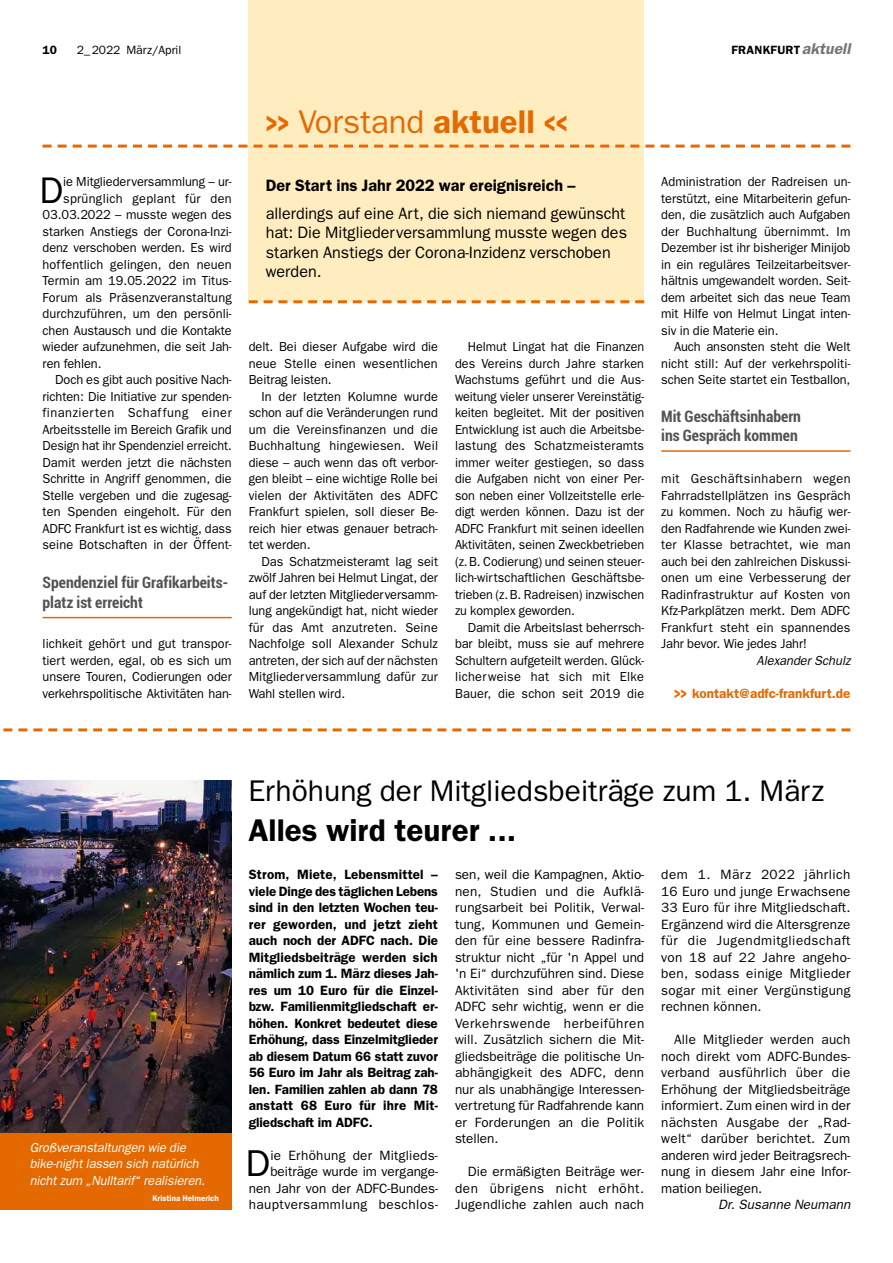
<style>
.page{position:relative;width:893px;height:1263px;background:#fff}
.page>*{position:absolute;margin:0;border:0;box-sizing:border-box;transform-origin:0 0}
.t1{font:37.5px "Franklin Gothic";color:#000}
.t2{font:37.2px "Franklin Gothic";color:#000}
.t3{font:600 33px "Franklin Gothic";color:#e46900;scale:.6 1}
.t4{font:600 31.5px "Franklin Gothic";color:#000}
.t5{font:30px "Franklin Gothic";color:#000}
.t6{font:16.5px/19.5px "Franklin Gothic";color:#000}
.t7{font:600 16.5px "Franklin Gothic";color:#000}
.t8{font:700 condensed 15.75px/19.5px "Roboto";color:#515254}
.t9{font:13.5px/16.5px "Franklin Gothic";letter-spacing:.015em;color:#000;text-align:justify}
.t10{font:600 13.5px/16.5px "Franklin Gothic";letter-spacing:-.005em;color:#000;text-align:justify}
.t11{font:600 13.5px "Franklin Gothic";color:#e46900}
.t12{font:italic 13.5px "Franklin Gothic";color:#000}
.t13{font:13.2px/16.5px "Franklin Gothic";letter-spacing:-.005em;color:#000;text-align:justify}
.t14{font:13.2px/16.5px "Franklin Gothic";letter-spacing:-.005em;color:#000;text-align:justify;scale:.96 1}
.t15{font:italic 13.2px/16.5px "Franklin Gothic";letter-spacing:-.005em;color:#fff}
.t16{font:13.2px "Franklin Gothic";letter-spacing:-.005em;color:#000;scale:.95 1}
.t17{font:13.2px "Franklin Gothic";letter-spacing:.015em;color:#000}
.t18{font:13.2px "Franklin Gothic";letter-spacing:.04em;color:#000}
.t19{font:13.2px "Franklin Gothic";letter-spacing:.025em;color:#000}
.t20{font:italic 13.2px "Franklin Gothic";letter-spacing:-.005em;color:#000}
.t21{font:600 12px "Franklin Gothic";letter-spacing:.025em;color:#000}
.t22{font:12px "Franklin Gothic";color:#000}
.t23{font:600 8.25px "Franklin Gothic";color:#fff}
.s1{font-style:italic;font-size:15.75px;color:#747577}
.s2{font-weight:400}
.s3{font-size:18px}
</style>
<div class="page">
<div style="left:249px;top:0;width:395px;height:190px;background:#ffedc0"></div>
<div style="left:249px;top:169px;width:395px;height:133px;background:#ffedc0"></div>
<svg style="left:249px;top:300px;width:395px;height:3px"></svg>
<svg style="left:43px;top:145px;width:807px;height:3px"></svg>
<svg style="left:3px;top:728px;width:847px;height:3px"></svg>
<hr style="left:43px;top:617px;width:189px;height:1px;background:#e46900">
<hr style="left:661px;top:450px;width:189px;height:2px;background:#e46900">
<img style="left:0;top:780px;width:232px;height:353px">
<div style="left:0;top:1133px;width:232px;height:77px;background:#e46900"></div>
<p class="t21" style="left:43px;top:43px;width:16px">10</p>
<p class="t22" style="left:77px;top:43px;width:106px">2_2022 März/April</p>
<p class="t21" style="left:731px;top:43px;width:120px">FRANKFURT<span class="s1">aktuell</span></p>
<h3 class="t3" style="left:266px;top:102px;width:505px">&gt;&gt; <span class="s2">Vorstand</span> aktuell &lt;&lt;</h3>
<h2 class="t2" style="left:39px;top:169px;width:25px">D</h2>
<p class="t13" style="left:63px;top:173px;width:170px">ie Mitgliederversammlung – ur-</p>
<p class="t19" style="left:63px;top:191px;width:170px">sprünglich geplant für den</p>
<p class="t13" style="left:43px;top:206px;width:191px">03.03.2022 – musste wegen des</p>
<p class="t13" style="left:43px;top:223px;width:191px">starken Anstiegs der Corona-Inzi-</p>
<p class="t13" style="left:43px;top:239px;width:191px">denz verschoben werden. Es wird</p>
<p class="t13" style="left:43px;top:256px;width:191px">hoffentlich gelingen, den neuen</p>
<p class="t13" style="left:43px;top:272px;width:191px">Termin am 19.05.2022 im Titus-</p>
<p class="t17" style="left:43px;top:290px;width:191px">Forum als Präsenzveranstaltung</p>
<p class="t13" style="left:43px;top:305px;width:191px">durchzuführen, um den persönli-</p>
<p class="t13" style="left:43px;top:322px;width:191px">chen Austausch und die Kontakte</p>
<p class="t13" style="left:43px;top:338px;width:191px">wieder aufzunehmen, die seit Jah-</p>
<p class="t13" style="left:43px;top:355px;width:60px">ren fehlen.</p>
<p class="t13" style="left:55px;top:371px;width:178px">Doch es gibt auch positive Nach-</p>
<p class="t13" style="left:43px;top:388px;width:191px">richten: Die Initiative zur spenden-</p>
<p class="t18" style="left:43px;top:405px;width:191px">finanzierten Schaffung einer</p>
<p class="t13" style="left:43px;top:421px;width:191px">Arbeitsstelle im Bereich Grafik und</p>
<p class="t16" style="left:43px;top:438px;width:201px">Design hat ihr Spendenziel erreicht.</p>
<p class="t13" style="left:43px;top:454px;width:191px">Damit werden jetzt die nächsten</p>
<p class="t13" style="left:43px;top:470px;width:191px">Schritte in Angriff genommen, die</p>
<p class="t13" style="left:43px;top:487px;width:191px">Stelle vergeben und die zugesag-</p>
<p class="t13" style="left:43px;top:503px;width:191px">ten Spenden eingeholt. Für den</p>
<p class="t13" style="left:43px;top:520px;width:191px">ADFC Frankfurt ist es wichtig, dass</p>
<p class="t13" style="left:43px;top:536px;width:191px">seine Botschaften in der Öffent-</p>
<p class="t8" style="left:43px;top:572px;width:188px">Spendenziel für Grafikarbeits&shy;platz ist erreicht</p>
<p class="t13" style="left:43px;top:635px;width:191px">lichkeit gehört und gut transpor&shy;tiert werden, egal, ob es sich um unsere Touren, Codierungen oder verkehrspolitische Aktivitäten han-</p>
<p class="t7" style="left:266px;top:175px;width:311px">Der Start ins Jahr 2022 war ereignisreich –</p>
<p class="t6" style="left:266px;top:203px;width:363px">allerdings auf eine Art, die sich niemand gewünscht hat: Die Mitgliederversammlung musste wegen des starken Anstiegs der Corona-Inzidenz verschoben werden.</p>
<p class="t13" style="left:249px;top:338px;width:191px">delt. Bei dieser Aufgabe wird die neue Stelle einen wesentlichen Beitrag leisten.</p>
<p class="t13" style="left:249px;top:388px;width:191px;text-indent:13px">In der letzten Kolumne wurde schon auf die Veränderungen rund um die Vereinsfinanzen und die Buchhaltung hingewiesen. Weil diese – auch wenn das oft verbor&shy;gen bleibt – eine wichtige Rolle bei vielen der Aktivitäten des ADFC Frankfurt spielen, soll dieser Be&shy;reich hier etwas genauer betrach&shy;tet werden.</p>
<p class="t13" style="left:249px;top:553px;width:191px;text-indent:13px">Das Schatzmeisteramt lag seit zwölf Jahren bei Helmut Lingat, der auf der letzten Mitgliederversamm&shy;lung angekündigt hat, nicht wieder für das Amt anzutreten. Seine Nachfolge soll Alexander Schulz antreten, der sich auf der nächsten Mitgliederversammlung dafür zur Wahl stellen wird.</p>
<p class="t14" style="left:455px;top:338px;width:199px;text-indent:13px">Helmut Lingat hat die Finanzen des Vereins durch Jahre starken Wachstums geführt und die Aus&shy;weitung vieler unserer Vereinstätig&shy;keiten begleitet. Mit der positiven Entwicklung ist auch die Arbeitsbe&shy;lastung des Schatzmeisteramts immer weiter gestiegen, so dass die Aufgaben nicht von einer Per&shy;son neben einer Vollzeitstelle erle&shy;digt werden können. Dazu ist der ADFC Frankfurt mit seinen ideellen Aktivitäten, seinen Zweckbetrieben (z.B. Codierung) und seinen steuer&shy;lich-wirtschaftlichen Geschäftsbe&shy;trieben (z.B. Radreisen) inzwischen zu komplex geworden.</p>
<p class="t13" style="left:455px;top:619px;width:191px;text-indent:13px">Damit die Arbeitslast beherrsch&shy;bar bleibt, muss sie auf mehrere Schultern aufgeteilt werden. Glück&shy;licherweise hat sich mit Elke Bauer, die schon seit 2019 die</p>
<p class="t13" style="left:661px;top:173px;width:191px">Administration der Radreisen un&shy;terstützt, eine Mitarbeiterin gefun&shy;den, die zusätzlich auch Aufgaben der Buchhaltung übernimmt. Im Dezember ist ihr bisheriger Minijob in ein reguläres Teilzeitarbeitsver&shy;hältnis umgewandelt worden. Seit&shy;dem arbeitet sich das neue Team mit Hilfe von Helmut Lingat inten&shy;siv in die Materie ein.</p>
<p class="t13" style="left:661px;top:338px;width:191px;text-indent:13px">Auch ansonsten steht die Welt nicht still: Auf der verkehrspoliti&shy;schen Seite startet ein Testballon,</p>
<p class="t8" style="left:661px;top:406px;width:141px">Mit Geschäftsinhabern ins Gespräch kommen</p>
<p class="t13" style="left:661px;top:470px;width:191px">mit Geschäftsinhabern wegen Fahrradstellplätzen ins Gespräch zu kommen. Noch zu häufig wer&shy;den Radfahrende wie Kunden zwei&shy;ter Klasse betrachtet, wie man auch bei den zahlreichen Diskussi&shy;onen um eine Verbesserung der Radinfrastruktur auf Kosten von Kfz-Parkplätzen merkt. Dem ADFC Frankfurt steht ein spannendes Jahr bevor. Wie jedes Jahr!</p>
<p class="t20" style="left:757px;top:653px;width:95px">Alexander Schulz</p>
<p class="t11" style="left:674px;top:685px;width:178px"><span class="s3">&gt;&gt;</span> kontakt@adfc-frankfurt.de</p>
<p class="t15" style="left:30px;top:1139px;width:177px">Großveranstaltungen wie die bike-night lassen sich natürlich nicht zum „Nulltarif“ realisieren.</p>
<p class="t23" style="left:152px;top:1193px;width:68px">Kristina Helmerich</p>
<h3 class="t5" style="left:248px;top:773px;width:577px">Erhöhung der Mitgliedsbeiträge zum 1. März</h3>
<h3 class="t4" style="left:248px;top:812px;width:269px">Alles wird teurer ...</h3>
<p class="t9" style="left:661px;top:866px;width:191px">dem 1. März 2022 jährlich 16 Euro und junge Erwachsene 33 Euro für ihre Mitgliedschaft.<br>Ergänzend wird die Altersgrenze für die Jugendmitgliedschaft von 18 auf 22 Jahre angeho&shy;ben, sodass einige Mitglieder sogar mit einer Vergünstigung rechnen können.</p>
<p class="t9" style="left:661px;top:1031px;width:191px;text-indent:13px">Alle Mitglieder werden auch noch direkt vom ADFC-Bundes&shy;verband ausführlich über die Erhöhung der Mitgliedsbeiträge informiert. Zum einen wird in der nächsten Ausgabe der „Rad&shy;welt“ darüber berichtet. Zum anderen wird jeder Beitragsrech&shy;nung in diesem Jahr eine Infor&shy;mation beiliegen.</p>
<p class="t12" style="left:718px;top:1197px;width:134px">Dr. Susanne Neumann</p>
<p class="t10" style="left:249px;top:866px;width:191px">Strom, Miete, Lebensmittel – viele Dinge des täglichen Lebens sind in den letzten Wochen teu&shy;rer geworden, und jetzt zieht auch noch der ADFC nach. Die Mitgliedsbeiträge werden sich nämlich zum 1. März dieses Jah&shy;res um 10 Euro für die Einzel&shy;bzw. Familienmitgliedschaft er&shy;höhen. Konkret bedeutet diese Erhöhung, dass Einzelmitglieder ab diesem Datum 66 statt zuvor 56 Euro im Jahr als Beitrag zah&shy;len. Familien zahlen ab dann 78 anstatt 68 Euro für ihre Mit&shy;gliedschaft im ADFC.</p>
<h1 class="t1" style="left:246px;top:1142px;width:26px">D</h1>
<p class="t9" style="left:455px;top:866px;width:191px">sen, weil die Kampagnen, Aktio&shy;nen, Studien und die Aufklä&shy;rungsarbeit bei Politik, Verwal&shy;tung, Kommunen und Gemein&shy;den für eine bessere Radinfra&shy;struktur nicht „für 'n Appel und 'n Ei“ durchzuführen sind. Diese Aktivitäten sind aber für den ADFC sehr wichtig, wenn er die Verkehrswende herbeiführen will. Zusätzlich sichern die Mit&shy;gliedsbeiträge die politische Un&shy;abhängigkeit des ADFC, denn nur als unabhängige Interessen&shy;vertretung für Radfahrende kann er Forderungen an die Politik stellen.</p>
<p class="t9" style="left:455px;top:1163px;width:191px;text-indent:13px">Die ermäßigten Beiträge wer&shy;den übrigens nicht erhöht.<br>Jugendliche zahlen auch nach</p>
<p class="t9" style="left:249px;top:1147px;width:191px;text-align:right">ie Erhöhung der Mitglieds&shy;beiträge wurde im vergange&shy;nen Jahr von der ADFC-Bundes&shy;hauptversammlung beschlos-</p>
</div>
